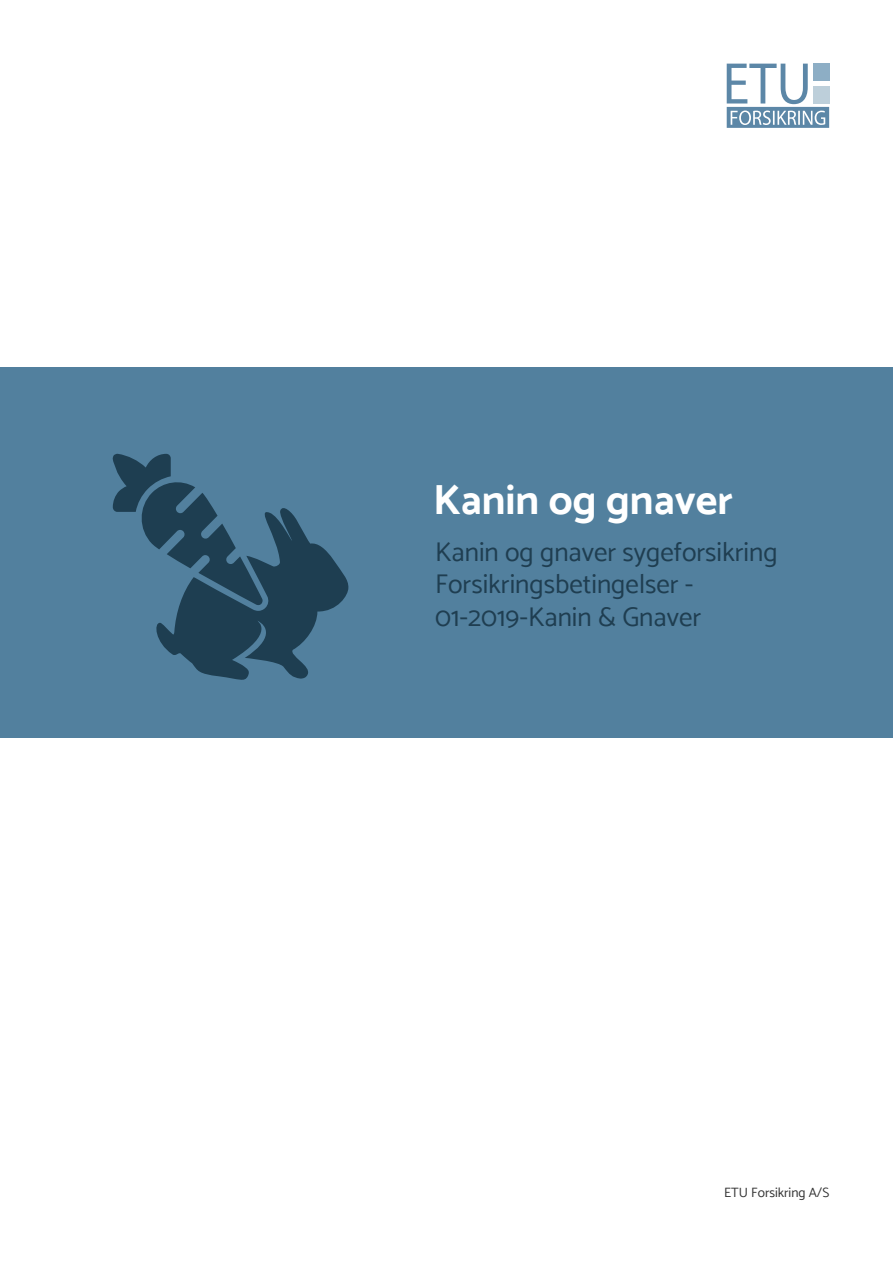
<style>
.page{position:relative;width:893px;height:1263px;background:#fff}
.page>*{position:absolute;margin:0;border:0;box-sizing:border-box;transform-origin:0 0}
.t1{font:700 42px "Catamaran";color:#fff}
.t2{font:27px/32.4px "Catamaran";color:#1f3e51}
.t3{font:13.5px "Catamaran";color:#333}
</style>
<div class="page">
<div style="left:0;top:368px;width:893px;height:370px;background:#52809e"></div>
<svg style="left:113px;top:454px;width:236px;height:226px"></svg>
<svg style="left:727px;top:64px;width:102px;height:64px"></svg>
<h1 class="t1" style="left:433px;top:475px;width:301px">Kanin og gnaver</h1>
<p class="t2" style="left:435px;top:535px;width:344px">Kanin og gnaver sygeforsikring<br>Forsikringsbetingelser -<br>01-2019-Kanin &amp; Gnaver</p>
<p class="t3" style="left:724px;top:1184px;width:107px">ETU Forsikring A/S</p>
</div>
